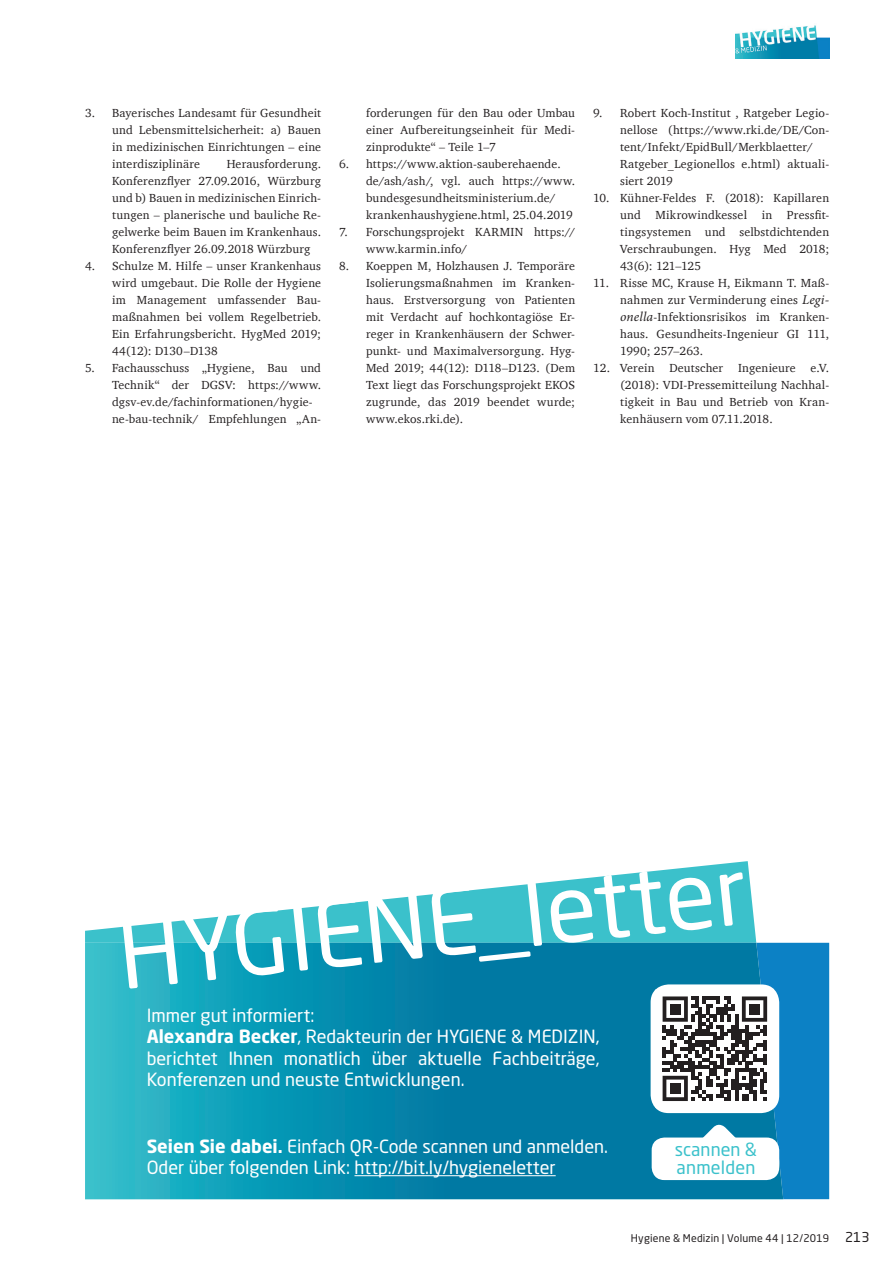
<style>
.page{position:relative;width:893px;height:1263px;background:#fff}
.page>*{position:absolute;margin:0;border:0;box-sizing:border-box;transform-origin:0 0}
.t1{font:93px "Neo Sans Pro";color:#fff}
.t2{font:18px/21.6px "Neo Sans Pro";color:#fff}
.t3{font:18px/18px "Neo Sans Pro";letter-spacing:.01em;color:#3bc1cb}
.t4{font:12px/17px "Charter";letter-spacing:.015em;color:#231f20;text-align:justify}
.t5{font:10.5px "Neo Sans Pro";letter-spacing:.015em;color:#231f20}
.s1{font-family:"Minion Pro";font-style:italic;font-size:13.5px}
.s2{font-weight:700}
.s3{font-size:13.5px}
</style>
<div class="page">
<img style="left:736px;top:25px;width:93px;height:34px">
<svg style="left:85px;top:861px;width:698px;height:82px;fill:#3bc1cb"></svg>
<svg style="left:85px;top:943px;width:570px;height:256px;background:#0b8fb0"></svg>
<div style="left:651px;top:984px;width:128px;height:129px;background:#fff;border-radius:18px"></div>
<svg style="left:655px;top:943px;width:174px;height:256px"></svg>
<hr style="left:354px;top:1175px;width:202px;height:1px;background:#fff">
<p class="t4" style="left:112px;top:104px;width:211px;text-indent:-27px">3. Bayerisches Landesamt für Gesundheit und Lebensmittelsicherheit: a) Bauen in medizinischen Einrichtungen – eine interdisziplinäre</p>
<p class="t4" style="left:112px;top:155px;width:211px;text-indent:115px">Herausforderung.<br>Konferenzflyer 27.09.2016, Würzburg und b) Bauen in medizinischen Einrich&shy;tungen – planerische und bauliche Re&shy;gelwerke beim Bauen im Krankenhaus.<br>Konferenzflyer 26.09.2018 Würzburg</p>
<p class="t4" style="left:112px;top:257px;width:211px;text-indent:-27px">4. Schulze M. Hilfe – unser Krankenhaus wird umgebaut. Die Rolle der Hygiene im Management umfassender Bau&shy;maßnahmen bei vollem Regelbetrieb.<br>Ein Erfahrungsbericht. HygMed 2019; 44(12): D130–D138</p>
<p class="t4" style="left:112px;top:359px;width:211px;text-align:left;text-indent:-27px">5. Fachausschuss „Hygiene, Bau und Technik“ der DGSV: https://www. dgsv-ev.de/fachinformationen/hygie&shy;ne-bau-technik/ Empfehlungen „An-</p>
<p class="t4" style="left:366px;top:104px;width:211px">forderungen für den Bau oder Umbau einer Aufbereitungseinheit für Medi&shy;zinprodukte“ – Teile 1–7</p>
<p class="t4" style="left:366px;top:155px;width:211px;text-align:left;text-indent:-27px">6. https://www.aktion-sauberehaende. de/ash/ash/, vgl. auch https://www. bundesgesundheitsministerium.de/ krankenhaushygiene.html, 25.04.2019</p>
<p class="t4" style="left:366px;top:223px;width:211px;text-indent:-27px">7. Forschungsprojekt KARMIN https:// www.karmin.info/</p>
<p class="t4" style="left:366px;top:257px;width:211px;text-indent:-27px">8. Koeppen M, Holzhausen J. Temporäre Isolierungsmaßnahmen im Kranken&shy;haus. Erstversorgung von Patienten mit Verdacht auf hochkontagiöse Er&shy;reger in Krankenhäusern der Schwer&shy;punkt- und Maximalversorgung. Hyg-Med 2019; 44(12): D118–D123. (Dem Text liegt das Forschungsprojekt EKOS zugrunde, das 2019 beendet wurde; www.ekos.rki.de).</p>
<p class="t4" style="left:620px;top:104px;width:211px;text-align:left;text-indent:-27px">9. Robert Koch-Institut , Ratgeber Legio&shy;nellose (https://www.rki.de/DE/Con&shy;tent/Infekt/EpidBull/Merkblaetter/ Ratgeber_Legionellos e.html) aktuali&shy;siert 2019</p>
<p class="t4" style="left:620px;top:189px;width:211px;text-indent:-27px">10. Kühner-Feldes F. (2018): Kapillaren und Mikrowindkessel in Pressfit&shy;tingsystemen und selbstdichtenden Verschraubungen. Hyg Med 2018; 43(6): 121–125</p>
<p class="t4" style="left:620px;top:274px;width:211px;text-indent:-27px">11. Risse MC, Krause H, Eikmann T. Maß&shy;nahmen zur Verminderung eines <span class="s1">Legi&shy;onella</span>-Infektionsrisikos im Kranken&shy;haus. Gesundheits-Ingenieur GI 111, 1990; 257–263.</p>
<p class="t4" style="left:620px;top:359px;width:211px;text-indent:-27px">12. Verein Deutscher Ingenieure e.V. (2018): VDI-Pressemitteilung Nachhal&shy;tigkeit in Bau und Betrieb von Kran&shy;kenhäusern vom 07.11.2018.</p>
<h1 class="t1" style="left:113px;top:899px;width:633px;rotate:-6deg">HYGIENE_letter</h1>
<h2 class="t2" style="left:147px;top:1004px;width:454px">Immer gut informiert:<br><span class="s2">Alexandra Becker</span>, Redakteurin der HYGIENE &amp; MEDIZIN, berichtet Ihnen monatlich über aktuelle Fachbeiträge, Konferenzen und neuste Entwicklungen.</h2>
<h2 class="t2" style="left:147px;top:1135px;width:463px"><span class="s2">Seien Sie dabei.</span> Einfach QR-Code scannen und anmelden.<br>Oder über folgenden Link: http://bit.ly/hygieneletter</h2>
<h2 class="t3" style="left:675px;top:1140px;width:84px">scannen &amp; anmelden</h2>
<p class="t5" style="left:631px;top:1231px;width:240px">Hygiene &amp; Medizin | Volume 44 | 12/2019 <span class="s3">213</span></p>
</div>
